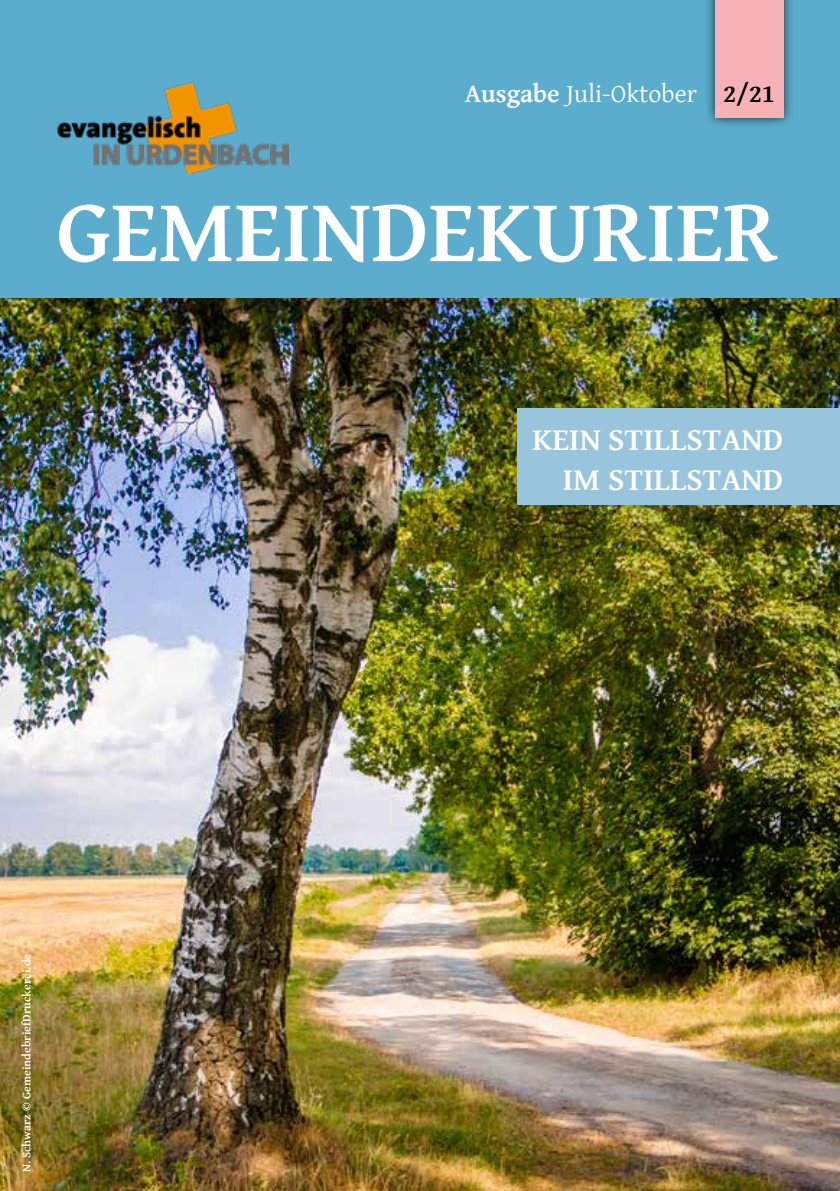
<style>
.page{position:relative;width:840px;height:1191px;background:#fff}
.page>*{position:absolute;margin:0;border:0;box-sizing:border-box;transform-origin:0 0}
.t1{font:700 90px "Gentium Basic";color:#fff}
.t2{font:700 32px/39.6px "Gentium Basic";color:#fff;text-align:right}
.t3{font:26px "Gentium Basic";color:#fff}
.t4{font:700 12px "Gentium Basic";color:#fff}
.s1{font-weight:700}
.s2{font-weight:700;color:#000}
</style>
<div class="page">
<img style="left:0;top:298px;width:839px;height:893px">
<div style="left:0;top:0;width:839px;height:298px;background:#5baccd"></div>
<div style="left:703px;top:0;width:90px;height:128px;background:#000;opacity:.75"></div>
<div style="left:714px;top:0;width:68px;height:117px;background:#f6b2b6"></div>
<img style="left:57px;top:81px;width:231px;height:93px">
<div style="left:517px;top:408px;width:322px;height:96px;background:#98c4dc"></div>
<h3 class="t3" style="left:464px;top:74px;width:311px"><span class="s1">Ausgabe</span> Juli-Oktober <span class="s2">2/21</span></h3>
<h1 class="t1" style="left:57px;top:164px;width:722px">GEMEINDEKURIER</h1>
<h2 class="t2" style="left:532px;top:419px;width:252px">KEIN STILLSTAND<br>IM STILLSTAND</h2>
<p class="t4" style="left:17px;top:1172px;width:220px;rotate:-90deg">N. Schwarz © GemeindebriefDruckerei.de</p>
</div>
